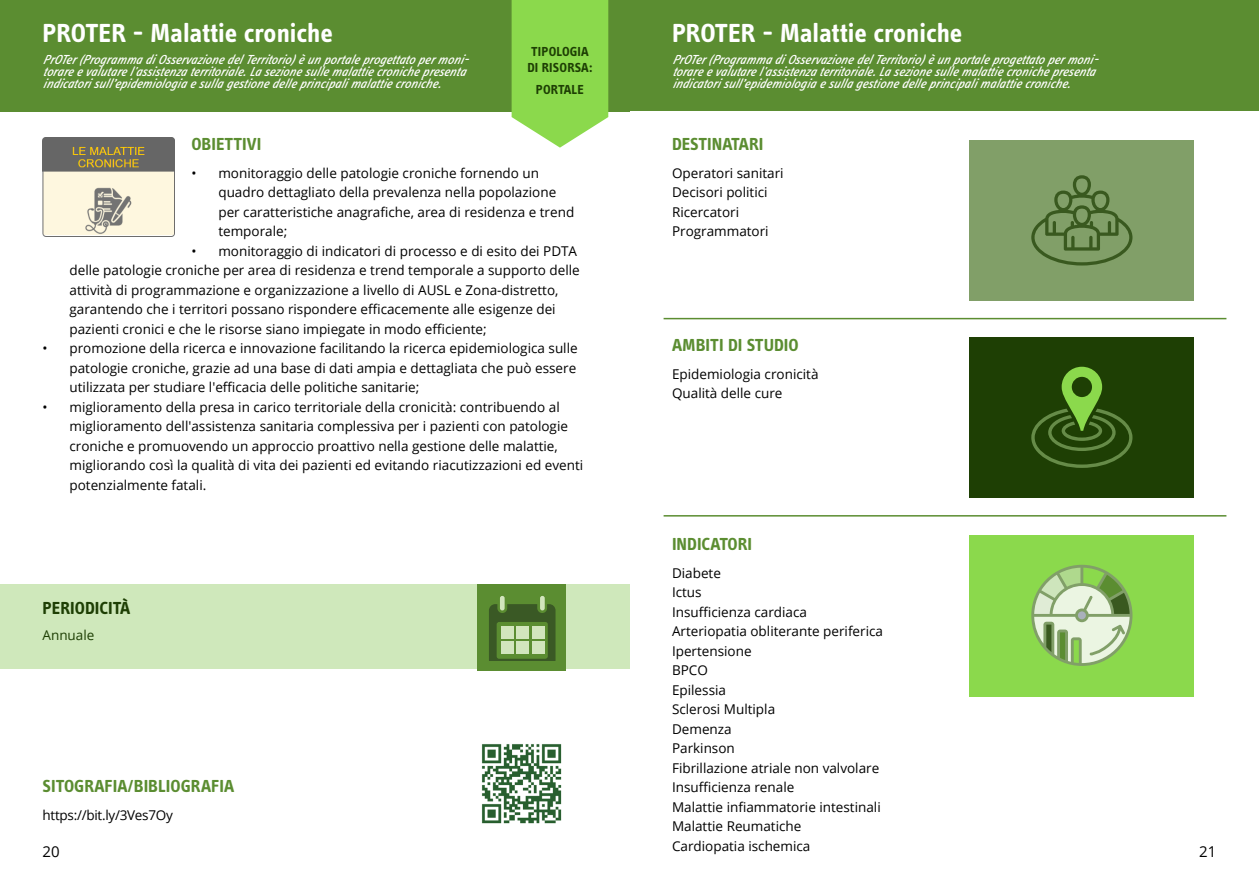
<style>
.page{position:relative;width:1259px;height:893px;background:#fff}
.page>*{position:absolute;margin:0;border:0;box-sizing:border-box;transform-origin:0 0}
.TITOLO_scheda_minuscole{font:700 27px "Info Text Pro";color:#fff}
.titolo_SEZIONE_scheda_verde{font:700 18px "Info Text Pro";color:#5b8d31}
.titolo_SEZIONE_scheda_verde-2{font:700 18px "Info Text Pro";color:#1e3f04}
.t1{font:15px "Open Sans";color:#000}
.CORPO_DEL_TESTO{font:13.5px/19.5px "Open Sans";color:#000}
.SOTTOTITOLO_scheda_TRE_righe{font:italic 13.5px/12px "Info Text Pro";color:#fff}
.testo_LINGUETTA_verde{font:700 13.5px "Info Text Pro";letter-spacing:.01em;color:#1e3f04}
.CORPO_DEL_TESTO-2{font:13.5px "Open Sans";letter-spacing:-.02em;color:#000}
.CORPO_DEL_TESTO-3{font:13.5px "Open Sans";color:#1e3f04}
</style>
<div class="page">
<div style="left:0;top:584px;width:629px;height:85px;background:#cfe8bb"></div>
<div style="left:477px;top:584px;width:89px;height:87px;background:#5b8d31"></div>
<svg style="left:489px;top:604px;width:66px;height:56px"></svg>
<hr style="left:500px;top:596px;width:4px;height:14px;background:#d2e5bd;border-radius:2px">
<div style="left:540px;top:596px;width:5px;height:14px;background:#d2e5bd;border-radius:2px"></div>
<div style="left:501px;top:626px;width:12px;height:13px;background:#d2e5bd"></div>
<div style="left:516px;top:626px;width:12px;height:13px;background:#d2e5bd"></div>
<div style="left:501px;top:642px;width:12px;height:12px;background:#d2e5bd"></div>
<div style="left:516px;top:642px;width:12px;height:12px;background:#d2e5bd"></div>
<div style="left:532px;top:626px;width:12px;height:13px;background:#d2e5bd"></div>
<div style="left:532px;top:642px;width:12px;height:12px;background:#d2e5bd"></div>
<div style="left:0;top:0;width:629px;height:111px;background:#5b8d31"></div>
<svg style="left:511px;top:0;width:97px;height:148px;background:#97dc5e"></svg>
<img style="left:481px;top:744px;width:81px;height:80px">
<img style="left:43px;top:138px;width:131px;height:99px">
<div style="left:630px;top:1px;width:629px;height:110px;background:#5b8d31"></div>
<hr style="left:663px;top:318px;width:563px;height:1px;background:#5b8d31">
<hr style="left:663px;top:515px;width:563px;height:2px;background:#5b8d31">
<div style="left:969px;top:140px;width:225px;height:160px;background:#819f68"></div>
<svg style="left:1031px;top:175px;width:101px;height:91px"></svg>
<div style="left:969px;top:337px;width:225px;height:160px;background:#1e3f04"></div>
<svg style="left:1031px;top:367px;width:101px;height:101px"></svg>
<div style="left:969px;top:535px;width:225px;height:161px;background:#8bd94c"></div>
<svg style="left:1031px;top:565px;width:101px;height:101px"></svg>
<p class="TITOLO_scheda_minuscole" style="left:43px;top:16px;width:292px">PROTER - Malattie croniche</p>
<p class="SOTTOTITOLO_scheda_TRE_righe" style="left:43px;top:53px;width:431px">PrOTer(Programmadi Osservazionedel Territorio)èunportaleprogettatopermoni - torareevalutarel 'assistenzaterritoriale.Lasezionesullemalattiecronichepresenta indicatori sull ’epidemiologiaesullagestionedelleprincipali malattiecroniche.</p>
<p class="testo_LINGUETTA_verde" style="left:531px;top:43px;width:59px">TIPOLOGIA</p>
<p class="testo_LINGUETTA_verde" style="left:527px;top:59px;width:67px">DI RISORSA:</p>
<p class="testo_LINGUETTA_verde" style="left:536px;top:82px;width:49px">PORTALE</p>
<p class="titolo_SEZIONE_scheda_verde" style="left:191px;top:133px;width:71px">OBIETTIVI</p>
<p class="CORPO_DEL_TESTO" style="left:218px;top:163px;width:357px;text-indent:-27px">• monitoraggio delle patologie croniche fornendo un quadro dettagliato della prevalenza nella popolazione per caratteristiche anagrafiche, area di residenza e trend temporale;</p>
<p class="CORPO_DEL_TESTO" style="left:70px;top:241px;width:512px;text-indent:122px">• monitoraggio di indicatori di processo e di esito dei PDTA delle patologie croniche per area di residenza e trend temporale a supporto delle attività di programmazione e organizzazione a livello di AUSL e Zona-distretto, garantendo che i territori possano rispondere efficacemente alle esigenze dei pazienti cronici e che le risorse siano impiegate in modo efficiente;</p>
<p class="CORPO_DEL_TESTO" style="left:70px;top:338px;width:509px;text-align:justify;text-indent:-27px">• promozione della ricerca e innovazione facilitando la ricerca epidemiologica sulle patologie croniche, grazie ad una base di dati ampia e dettagliata che può essere utilizzata per studiare l'efficacia delle politiche sanitarie;</p>
<p class="CORPO_DEL_TESTO" style="left:70px;top:397px;width:515px;text-indent:-27px">• miglioramento della presa in carico territoriale della cronicità: contribuendo al miglioramento dell'assistenza sanitaria complessiva per i pazienti con patologie croniche e promuovendo un approccio proattivo nella gestione delle malattie, migliorando così la qualità di vita dei pazienti ed evitando riacutizzazioni ed eventi potenzialmente fatali.</p>
<p class="TITOLO_scheda_minuscole" style="left:672px;top:16px;width:292px">PROTER - Malattie croniche</p>
<p class="SOTTOTITOLO_scheda_TRE_righe" style="left:672px;top:53px;width:431px">PrOTer(Programmadi Osservazionedel Territorio)èunportaleprogettatopermoni - torareevalutarel 'assistenzaterritoriale.Lasezionesullemalattiecronichepresenta indicatori sull ’epidemiologiaesullagestionedelleprincipali malattiecroniche.</p>
<p class="titolo_SEZIONE_scheda_verde" style="left:672px;top:133px;width:93px">DESTINATARI</p>
<p class="CORPO_DEL_TESTO" style="left:672px;top:163px;width:113px">Operatori sanitari</p>
<p class="CORPO_DEL_TESTO" style="left:672px;top:182px;width:97px">Decisori politici</p>
<p class="CORPO_DEL_TESTO" style="left:672px;top:202px;width:69px">Ricercatori</p>
<p class="CORPO_DEL_TESTO" style="left:672px;top:221px;width:98px">Programmatori</p>
<p class="titolo_SEZIONE_scheda_verde" style="left:672px;top:334px;width:128px">AMBITI DI STUDIO</p>
<p class="CORPO_DEL_TESTO" style="left:672px;top:364px;width:148px">Epidemiologia cronicità</p>
<p class="CORPO_DEL_TESTO" style="left:672px;top:383px;width:112px">Qualità delle cure</p>
<p class="titolo_SEZIONE_scheda_verde" style="left:672px;top:533px;width:82px">INDICATORI</p>
<p class="CORPO_DEL_TESTO" style="left:672px;top:562px;width:50px">Diabete</p>
<p class="CORPO_DEL_TESTO" style="left:672px;top:582px;width:31px">Ictus</p>
<p class="CORPO_DEL_TESTO" style="left:672px;top:601px;width:136px">Insufficienza cardiaca</p>
<p class="CORPO_DEL_TESTO" style="left:672px;top:621px;width:212px">Arteriopatia obliterante periferica</p>
<p class="CORPO_DEL_TESTO" style="left:672px;top:640px;width:81px">Ipertensione</p>
<p class="CORPO_DEL_TESTO" style="left:672px;top:660px;width:37px">BPCO</p>
<p class="CORPO_DEL_TESTO" style="left:672px;top:679px;width:55px">Epilessia</p>
<p class="CORPO_DEL_TESTO" style="left:672px;top:699px;width:105px">Sclerosi Multipla</p>
<p class="CORPO_DEL_TESTO" style="left:672px;top:718px;width:61px">Demenza</p>
<p class="CORPO_DEL_TESTO" style="left:672px;top:738px;width:64px">Parkinson</p>
<p class="CORPO_DEL_TESTO" style="left:672px;top:757px;width:209px">Fibrillazione atriale non valvolare</p>
<p class="CORPO_DEL_TESTO" style="left:672px;top:777px;width:124px">Insufficienza renale</p>
<p class="CORPO_DEL_TESTO" style="left:672px;top:796px;width:210px">Malattie infiammatorie intestinali</p>
<p class="CORPO_DEL_TESTO" style="left:672px;top:816px;width:131px">Malattie Reumatiche</p>
<p class="CORPO_DEL_TESTO" style="left:672px;top:835px;width:140px">Cardiopatia ischemica</p>
<p class="titolo_SEZIONE_scheda_verde-2" style="left:43px;top:597px;width:89px">PERIODICITÀ</p>
<p class="CORPO_DEL_TESTO-3" style="left:43px;top:626px;width:53px">Annuale</p>
<p class="titolo_SEZIONE_scheda_verde" style="left:43px;top:775px;width:193px">SITOGRAFIA/BIBLIOGRAFIA</p>
<p class="CORPO_DEL_TESTO-2" style="left:43px;top:806px;width:132px">https://bit.ly/3Ves7Oy</p>
<p class="t1" style="left:43px;top:841px;width:19px">20</p>
<p class="t1" style="left:1199px;top:841px;width:19px">21</p>
</div>
